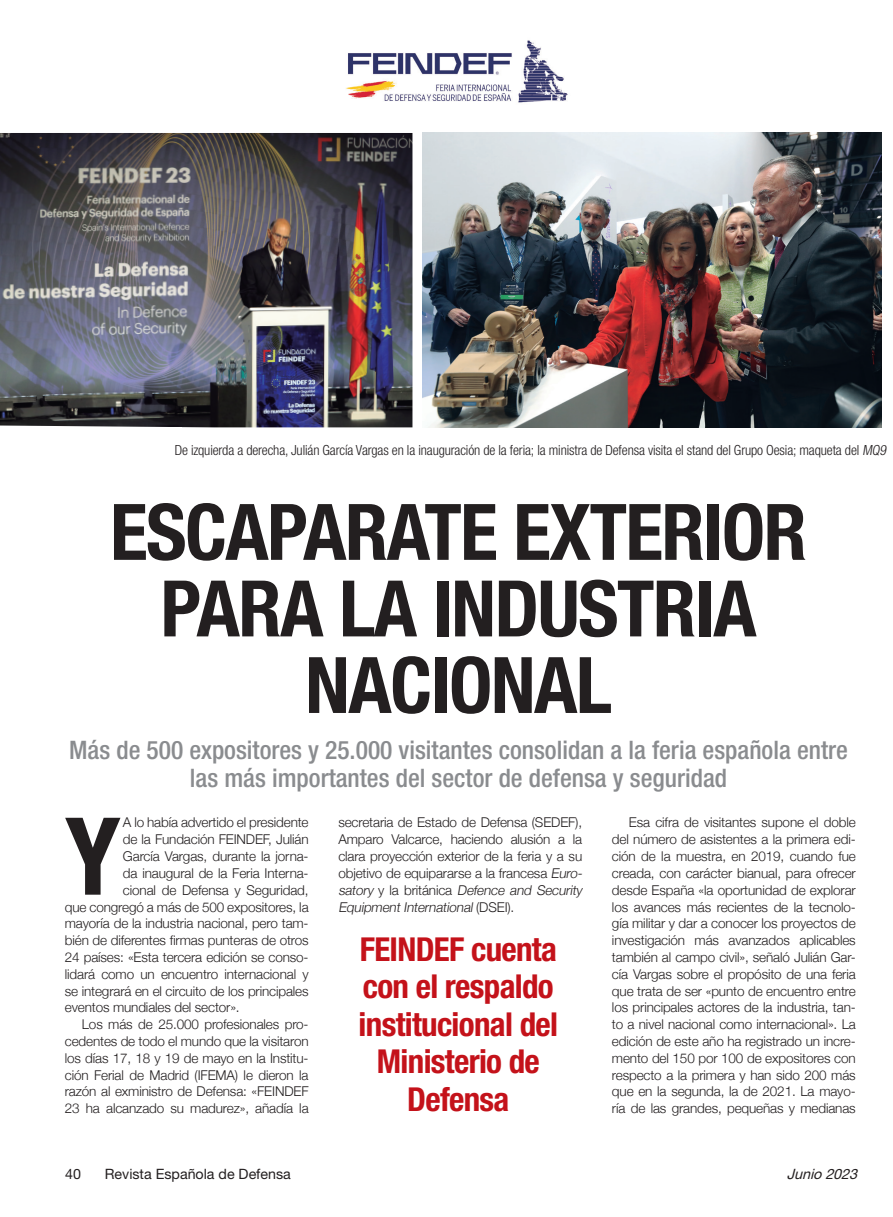
<style>
.page{position:relative;width:893px;height:1217px;background:#fff}
.page>*{position:absolute;margin:0;border:0;box-sizing:border-box;transform-origin:0 0}
.Coro-Texto{font:700 condensed 107.55px "Helvetica Neue";color:#231f20}
.Título_B{font:700 condensed 78px/76.5px "Helvetica Neue";letter-spacing:-.02em;color:#231f20;text-align:center}
.Coro-Sumario{font:700 condensed 33px/37.5px "Helvetica Neue";letter-spacing:-.02em;color:#c4121a;text-align:center}
.Título_B-2{font:500 condensed 25.5px/28.5px "Helvetica Neue";color:#8a8c8f;text-align:center}
.t1{font:14.25px "Helvetica Neue";color:#231f20}
.t2{font:italic 14.25px "Helvetica Neue";color:#231f20}
.Título_B-3{font:300 condensed 13.95px "Helvetica Neue";letter-spacing:-.01em;color:#231f20}
.Coro-Texto-2{font:300 13.5px/16.8px "Helvetica Neue";letter-spacing:-.01em;color:#231f20;text-align:justify}
.s1{font-style:italic}
</style>
<div class="page">
<img style="left:0;top:133px;width:412px;height:294px">
<img style="left:346px;top:40px;width:222px;height:63px">
<img style="left:423px;top:133px;width:459px;height:294px">
<p class="Título_B-3" style="left:175px;top:442px;width:715px">De izquierda a derecha, Julián García Vargas en la inauguración de la feria; la ministra de Defensa visita el stand del Grupo Oesia; maqueta del <span class="s1">MQ9</span></p>
<p class="Título_B" style="left:110px;top:488px;width:698px">ESCAPARATE EXTERIOR<br>PARA LA INDUSTRIA<br>NACIONAL</p>
<p class="Título_B-2" style="left:69px;top:734px;width:780px">Más de 500 expositores y 25.000 visitantes consolidan a la feria española entre las más importantes del sector de defensa y seguridad</p>
<p class="Coro-Texto" style="left:65px;top:791px;width:57px">Y</p>
<p class="Coro-Texto-2" style="left:123px;top:813px;width:187px">A lo había advertido el presidente</p>
<p class="Coro-Texto-2" style="left:123px;top:829px;width:187px">de la Fundación FEINDEF, Julián</p>
<p class="Coro-Texto-2" style="left:123px;top:846px;width:187px">García Vargas, durante la jorna-</p>
<p class="Coro-Texto-2" style="left:123px;top:863px;width:187px">da inaugural de la Feria Interna-</p>
<p class="Coro-Texto-2" style="left:123px;top:880px;width:187px">cional de Defensa y Seguridad,</p>
<p class="Coro-Texto-2" style="left:65px;top:897px;width:245px">que congregó a más de 500 expositores, la</p>
<p class="Coro-Texto-2" style="left:65px;top:913px;width:245px">mayoría de la industria nacional, pero tam-</p>
<p class="Coro-Texto-2" style="left:65px;top:930px;width:245px">bién de diferentes firmas punteras de otros</p>
<p class="Coro-Texto-2" style="left:65px;top:947px;width:245px">24 países: «Esta tercera edición se conso-</p>
<p class="Coro-Texto-2" style="left:65px;top:964px;width:245px">lidará como un encuentro internacional y</p>
<p class="Coro-Texto-2" style="left:65px;top:981px;width:245px">se integrará en el circuito de los principales</p>
<p class="Coro-Texto-2" style="left:65px;top:997px;width:176px">eventos mundiales del sector».</p>
<p class="Coro-Texto-2" style="left:65px;top:1014px;width:245px;text-indent:17px">Los más de 25.000 profesionales pro&shy;cedentes de todo el mundo que la visitaron los días 17, 18 y 19 de mayo en la Institu&shy;ción Ferial de Madrid (IFEMA) le dieron la razón al exministro de Defensa: «FEINDEF 23 ha alcanzado su madurez», añadía la</p>
<p class="Coro-Texto-2" style="left:338px;top:813px;width:248px;text-align:left">secretaria de Estado de Defensa (SEDEF), Amparo Valcarce, haciendo alusión a la clara proyección exterior de la feria y a su objetivo de equipararse a la francesa <span class="s1">Euro&shy;satory</span> y l a b r i t á n i c a <span class="s1">Defence and Security EquipmentInternational</span>( D S E I ) .</p>
<p class="Coro-Texto-2" style="left:612px;top:813px;width:245px;text-indent:17px">Esa cifra de visitantes supone el doble del número de asistentes a la primera edi&shy;ción de la muestra, en 2019, cuando fue creada, con carácter bianual, para ofrecer desde España «la oportunidad de explorar los avances más recientes de la tecnolo&shy;gía militar y dar a conocer los proyectos de investigación más avanzados aplicables también al campo civil», señaló Julián Gar&shy;cía Vargas sobre el propósito de una feria que trata de ser «punto de encuentro entre los principales actores de la industria, tan&shy;to a nivel nacional como internacional». La edición de este año ha registrado un incre&shy;mento del 150 por 100 de expositores con respecto a la primera y han sido 200 más que en la segunda, la de 2021. La mayo&shy;ría de las grandes, pequeñas y medianas</p>
<p class="Coro-Sumario" style="left:359px;top:929px;width:201px">FEINDEF cuenta con el respaldo institucional del<br>Ministerio de<br>Defensa</p>
<p class="t1" style="left:65px;top:1164px;width:17px">40</p>
<p class="t1" style="left:105px;top:1164px;width:188px">Revista Española de Defensa</p>
<p class="t2" style="left:787px;top:1164px;width:76px">Junio 2023</p>
</div>
